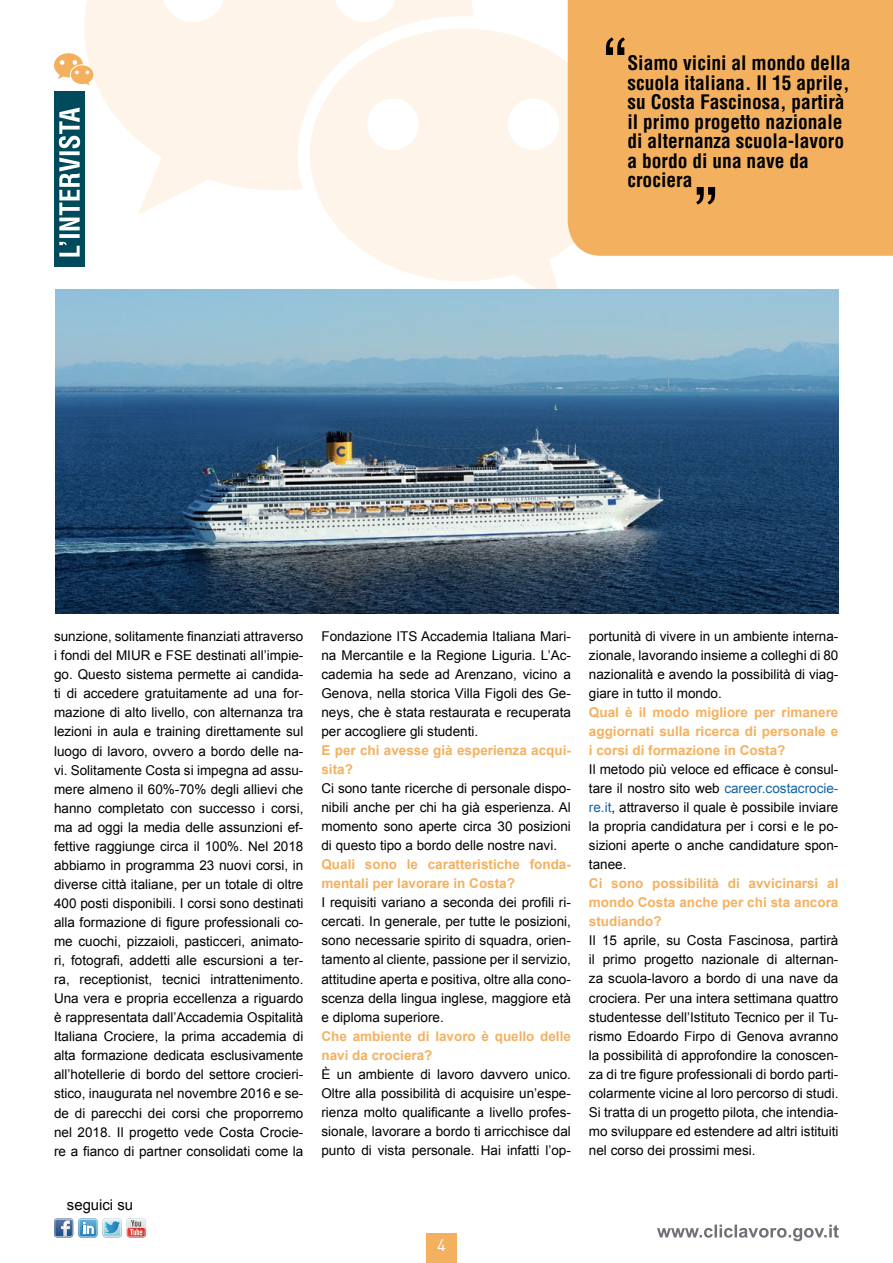
<style>
.page{position:relative;width:893px;height:1263px;background:#fff}
.page>*{position:absolute;margin:0;border:0;box-sizing:border-box;transform-origin:0 0}
.t1{font:700 condensed 19.5px/19.5px "Helvetica";color:#000}
.t2{font:16.5px "DIN";color:#fff}
.t3{font:14.85px "Arial";color:#000}
.t4{font:13.5px/19px "Arial";color:#000;text-align:justify}
.t5{font:700 13.5px/19px "Arial";color:#f3b160}
.s1{color:#1163a8}
</style>
<div class="page">
<svg style="left:54px;top:1218px;width:92px;height:20px"></svg>
<div style="left:426px;top:1233px;width:30px;height:30px;background:#f3b160"></div>
<svg style="left:657px;top:1224px;width:182px;height:17px"></svg>
<svg style="left:84px;top:0;width:390px;height:190px;background:#fdf5eb"></svg>
<svg style="left:138px;top:106px;width:108px;height:109px"></svg>
<svg style="left:162px;top:0;width:63px;height:22px"></svg>
<svg style="left:334px;top:0;width:63px;height:22px"></svg>
<div style="left:304px;top:22px;width:319px;height:266px;background:#fef4e9;border-radius:50%"></div>
<div style="left:298px;top:16px;width:331px;height:278px;border:12px solid #fff;border-radius:50%"></div>
<svg style="left:482px;top:251px;width:81px;height:38px"></svg>
<div style="left:367px;top:99px;width:52px;height:51px;background:#fff;border-radius:50%"></div>
<div style="left:508px;top:99px;width:51px;height:51px;background:#fff;border-radius:50%"></div>
<div style="left:568px;top:0;width:325px;height:256px;background:#f3b160"></div>
<svg style="left:606px;top:37px;width:19px;height:18px"></svg>
<svg style="left:696px;top:187px;width:19px;height:18px"></svg>
<div style="left:54px;top:91px;width:30px;height:176px;background:#004b5b"></div>
<svg style="left:59px;top:108px;width:21px;height:149px"></svg>
<div style="left:54px;top:53px;width:29px;height:24px;background:#f3b160;border-radius:50%"></div>
<svg style="left:58px;top:73px;width:7px;height:6px"></svg>
<svg style="left:60px;top:60px;width:4px;height:5px"></svg>
<svg style="left:70px;top:65px;width:24px;height:20px"></svg>
<div style="left:70px;top:64px;width:25px;height:21px;border:1px solid #fff;border-radius:50%"></div>
<svg style="left:73px;top:60px;width:17px;height:26px"></svg>
<img style="left:55px;top:289px;width:783px;height:325px">
<h1 class="t1" style="left:627px;top:53px;width:225px">Siamo vicini al mondo della scuola italiana. Il 15 aprile, su Costa Fascinosa, partirà il primo progetto nazionale di alternanza scuola-lavoro a bordo di una nave da crociera</h1>
<p class="t4" style="left:54px;top:627px;width:251px">sunzione, solitamente finanziati attraverso i fondi del MIUR e FSE destinati all’impie&shy;go. Questo sistema permette ai candida&shy;ti di accedere gratuitamente ad una for&shy;mazione di alto livello, con alternanza tra lezioni in aula e training direttamente sul luogo di lavoro, ovvero a bordo delle na&shy;vi. Solitamente Costa si impegna ad assu&shy;mere almeno il 60%-70% degli allievi che hanno completato con successo i corsi, ma ad oggi la media delle assunzioni ef&shy;fettive raggiunge circa il 100%. Nel 2018 abbiamo in programma 23 nuovi corsi, in diverse città italiane, per un totale di oltre 400 posti disponibili. I corsi sono destinati alla formazione di figure professionali co&shy;me cuochi, pizzaioli, pasticceri, animato&shy;ri, fotografi, addetti alle escursioni a ter&shy;ra, receptionist, tecnici intrattenimento.<br>Una vera e propria eccellenza a riguardo è rappresentata dall’Accademia Ospitalità Italiana Crociere, la prima accademia di alta formazione dedicata esclusivamente all’hotellerie di bordo del settore crocieri&shy;stico, inaugurata nel novembre 2016 e se&shy;de di parecchi dei corsi che proporremo nel 2018. Il progetto vede Costa Crocie&shy;re a fianco di partner consolidati come la</p>
<p class="t4" style="left:321px;top:626px;width:251px">Fondazione ITS Accademia Italiana Mari&shy;na Mercantile e la Regione Liguria. L’Ac&shy;cademia ha sede ad Arenzano, vicino a Genova, nella storica Villa Figoli des Ge&shy;neys, che è stata restaurata e recuperata per accogliere gli studenti.</p>
<p class="t5" style="left:321px;top:741px;width:251px">E per chi avesse già esperienza acqui&shy;sita?</p>
<p class="t4" style="left:321px;top:779px;width:251px">Ci sono tante ricerche di personale dispo&shy;nibili anche per chi ha già esperienza. Al momento sono aperte circa 30 posizioni di questo tipo a bordo delle nostre navi.</p>
<p class="t5" style="left:321px;top:855px;width:251px">Quali sono le caratteristiche fonda&shy;mentali per lavorare in Costa?</p>
<p class="t4" style="left:321px;top:893px;width:251px">I requisiti variano a seconda dei profili ri&shy;cercati. In generale, per tutte le posizioni, sono necessarie spirito di squadra, orien&shy;tamento al cliente, passione per il servizio, attitudine aperta e positiva, oltre alla cono&shy;scenza della lingua inglese, maggiore età e diploma superiore.</p>
<p class="t5" style="left:321px;top:1027px;width:251px">Che ambiente di lavoro è quello delle navi da crociera?</p>
<p class="t4" style="left:321px;top:1064px;width:251px">È un ambiente di lavoro davvero unico.<br>Oltre alla possibilità di acquisire un’espe&shy;rienza molto qualificante a livello profes&shy;sionale, lavorare a bordo ti arricchisce dal punto di vista personale. Hai infatti l’op-</p>
<p class="t3" style="left:67px;top:1195px;width:68px">seguici su</p>
<p class="t2" style="left:437px;top:1234px;width:10px">4</p>
<p class="t4" style="left:589px;top:626px;width:251px">portunità di vivere in un ambiente interna&shy;zionale, lavorando insieme a colleghi di 80 nazionalità e avendo la possibilità di viag&shy;giare in tutto il mondo.</p>
<p class="t5" style="left:589px;top:703px;width:251px;text-align:justify">Qual è il modo migliore per rimanere aggiornati sulla ricerca di personale e i corsi di formazione in Costa?</p>
<p class="t4" style="left:589px;top:760px;width:251px">Il metodo più veloce ed efficace è consul&shy;tare il nostro sito web <span class="s1">career.costacrocie&shy;re.it</span>, attraverso il quale è possibile inviare la propria candidatura per i corsi e le po&shy;sizioni aperte o anche candidature spon&shy;tanee.</p>
<p class="t5" style="left:589px;top:874px;width:251px;text-align:justify">Ci sono possibilità di avvicinarsi al mondo Costa anche per chi sta ancora studiando?</p>
<p class="t4" style="left:589px;top:931px;width:251px">Il 15 aprile, su Costa Fascinosa, partirà il primo progetto nazionale di alternan&shy;za scuola-lavoro a bordo di una nave da crociera. Per una intera settimana quattro studentesse dell’Istituto Tecnico per il Tu&shy;rismo Edoardo Firpo di Genova avranno la possibilità di approfondire la conoscen&shy;za di tre figure professionali di bordo parti&shy;colarmente vicine al loro percorso di studi.<br>Si tratta di un progetto pilota, che intendia&shy;mo sviluppare ed estendere ad altri istituiti nel corso dei prossimi mesi.</p>
</div>
